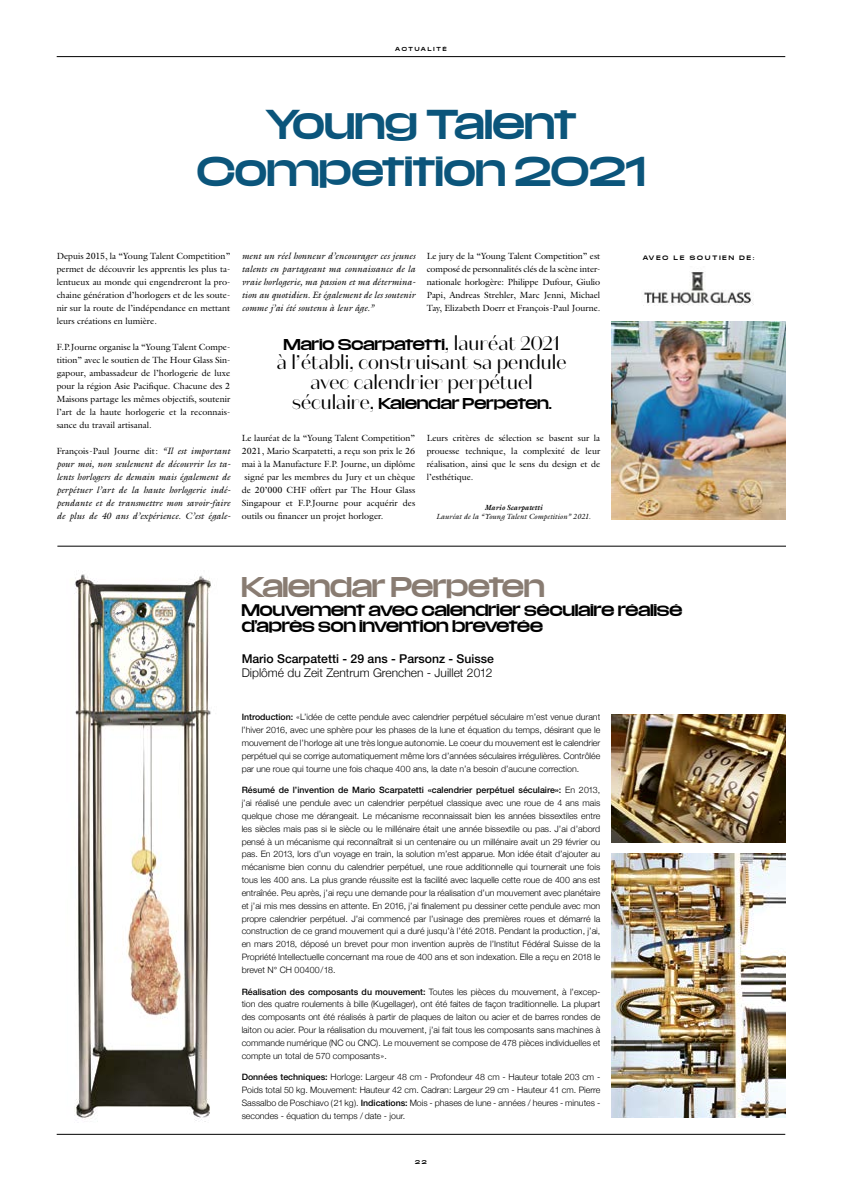
<style>
.page{position:relative;width:842px;height:1191px;background:#fff}
.page>*{position:absolute;margin:0;border:0;box-sizing:border-box;transform-origin:0 0}
.t1{font:35.8px/47px "Media Sans Extended";letter-spacing:.01em;color:#0b557b;text-align:center}
.t2{font:24.5px "Media Sans Extended";color:#897c72}
.t3{font:19.7px/19.7px "Domaine Sans Display";color:#000;text-align:center}
.t4{font:14.5px/15.4px "Media Sans Extended";letter-spacing:.015em;color:#000}
.t5{font:13.5px "Media Sans Extended";letter-spacing:.015em;color:#000}
.t6{font:500 12.2px "Helvetica Neue";color:#000}
.t7{font:300 12px "Helvetica Neue";color:#000}
.t8{font:italic 9.2px/13px "Galliard";color:#000;text-align:justify}
.t9{font:9px/13px "Galliard";color:#000;text-align:justify}
.t10{font:300 8.8px/12.8px "Helvetica Neue";color:#000;text-align:justify}
.t11{font:italic 7.5px "Galliard";color:#000}
.t12{font:italic 700 7.5px "Galliard";color:#000}
.t13{font:5.5px "Media Sans Extended";letter-spacing:.38em;color:#000}
.t14{font:5px "Media Sans Extended";letter-spacing:.38em;color:#000}
.t15{font:4.8px "Media Sans Extended";color:#000}
.s1{font-style:italic;font-size:9.2px}
.s2{font-family:"Domaine Sans Display";font-size:19.7px}
.s3{font-weight:500}
</style>
<div class="page">
<img style="left:56px;top:574px;width:174px;height:560px">
<hr style="left:57px;top:56px;width:728px;height:1px;background:#000">
<img style="left:612px;top:714px;width:173px;height:128px">
<hr style="left:57px;top:546px;width:729px;height:1px;background:#000">
<hr style="left:57px;top:1134px;width:728px;height:1px;background:#000">
<img style="left:612px;top:321px;width:173px;height:198px">
<img style="left:612px;top:853px;width:173px;height:264px">
<img style="left:643px;top:272px;width:110px;height:34px">
<p class="t14" style="left:395px;top:46px;width:53px">ACTUALITÉ</p>
<h1 class="t1" style="left:197px;top:99px;width:449px">Young Talent<br>Competition 2021</h1>
<p class="t9" style="left:57px;top:249px;width:175px">Depuis 2015, la “Young Talent Competition” permet de découvrir les apprentis les plus ta&shy;lentueux au monde qui engendreront la pro&shy;chaine génération d’horlogers et de les soute&shy;nir sur la route de l’indépendance en mettant leurs créations en lumière.</p>
<p class="t9" style="left:57px;top:340px;width:175px">F.P.Journe organise la “Young Talent Compe&shy;tition” avec le soutien de The Hour Glass Sin&shy;gapour, ambassadeur de l’horlogerie de luxe pour la région Asie Pacifique. Chacune des 2<br>Maisons partage les mêmes objectifs, soutenir l’art de la haute horlogerie et la reconnais&shy;sance du travail artisanal.</p>
<p class="t9" style="left:57px;top:444px;width:175px">François-Paul Journe dit: <span class="s1">“Il est important</span></p>
<p class="t8" style="left:57px;top:457px;width:175px">pour moi, non seulement de découvrir les ta&shy;lents horlogers de demain mais également de perpétuer l’art de la haute horlogerie indé&shy;pendante et de transmettre mon savoir-faire de plus de 40 ans d’expérience. C’est égale-</p>
<p class="t8" style="left:242px;top:249px;width:175px">ment un réel honneur d’encourager ces jeunes talents en partageant ma connaissance de la vraie horlogerie, ma passion et ma détermina&shy;tion au quotidien. Et également de les soutenir comme j’ai été soutenu à leur âge.”</p>
<p class="t9" style="left:427px;top:249px;width:175px">Le jury de la “Young Talent Competition” est composé de personnalités clés de la scène inter&shy;nationale horlogère: Philippe Dufour, Giulio Papi, Andreas Strehler, Marc Jenni, Michael Tay, Elizabeth Doerr et François-Paul Journe.</p>
<h3 class="t5" style="left:284px;top:336px;width:277px">Mario Scarpatetti<span class="s2">, lauréat 2021</span></h3>
<h3 class="t3" style="left:277px;top:352px;width:291px">à l’établi, construisant sa pendule avec calendrier perpétuel</h3>
<h3 class="t5" style="left:292px;top:395px;width:261px"><span class="s2">séculaire,</span> Kalendar Perpeten.</h3>
<p class="t9" style="left:242px;top:431px;width:175px">Le lauréat de la “Young Talent Competition”</p>
<p class="t9" style="left:242px;top:444px;width:175px">2021, Mario Scarpatetti, a reçu son prix le 26</p>
<p class="t9" style="left:242px;top:457px;width:175px">mai à la Manufacture F.P. Journe, un diplôme</p>
<p class="t9" style="left:245px;top:470px;width:172px">signé par les membres du Jury et un chèque</p>
<p class="t9" style="left:242px;top:483px;width:175px">de 20’000 CHF offert par The Hour Glass</p>
<p class="t9" style="left:242px;top:496px;width:175px">Singapour et F.P.Journe pour acquérir des</p>
<p class="t9" style="left:242px;top:509px;width:143px">outils ou financer un projet horloger.</p>
<p class="t9" style="left:427px;top:431px;width:175px">Leurs critères de sélection se basent sur la prouesse technique, la complexité de leur réalisation, ainsi que le sens du design et de l’esthétique.</p>
<p class="t12" style="left:484px;top:502px;width:60px">Mario Scarpatetti</p>
<p class="t11" style="left:436px;top:512px;width:156px">Lauréat de la “Young Talent Competition” 2021.</p>
<p class="t13" style="left:643px;top:254px;width:113px">AVEC LE SOUTIEN DE:</p>
<h2 class="t2" style="left:242px;top:572px;width:304px">Kalendar Perpeten</h2>
<h3 class="t4" style="left:242px;top:602px;width:442px">Mouvement avec calendrier séculaire réalisé d’après son invention brevetée</h3>
<h3 class="t6" style="left:242px;top:651px;width:254px">Mario Scarpatetti - 29 ans - Parsonz - Suisse</h3>
<h3 class="t7" style="left:242px;top:662px;width:252px">Diplômé du Zeit Zentrum Grenchen - Juillet 2012</h3>
<p class="t10" style="left:242px;top:710px;width:360px"><span class="s3">Introduction:</span> «L’idée de cette pendule avec calendrier perpétuel séculaire m’est venue durant l’hiver 2016, avec une sphère pour les phases de la lune et équation du temps, désirant que le mouvement de l’horloge ait une très longue autonomie. Le coeur du mouvement est le calendrier perpétuel qui se corrige automatiquement même lors d’années séculaires irrégulières. Contrôlée par une roue qui tourne une fois chaque 400 ans, la date n’a besoin d’aucune correction.</p>
<p class="t10" style="left:242px;top:783px;width:360px"><span class="s3">Résumé de l’invention de Mario Scarpatetti «calendrier perpétuel séculaire»:</span> En 2013, j’ai réalisé une pendule avec un calendrier perpétuel classique avec une roue de 4 ans mais quelque chose me dérangeait. Le mécanisme reconnaissait bien les années bissextiles entre les siècles mais pas si le siècle ou le millénaire était une année bissextile ou pas. J’ai d’abord pensé à un mécanisme qui reconnaîtrait si un centenaire ou un millénaire avait un 29 février ou pas. En 2013, lors d’un voyage en train, la solution m’est apparue. Mon idée était d’ajouter au mécanisme bien connu du calendrier perpétuel, une roue additionnelle qui tournerait une fois tous les 400 ans. La plus grande réussite est la facilité avec laquelle cette roue de 400 ans est entraînée. Peu après, j’ai reçu une demande pour la réalisation d’un mouvement avec planétaire et j’ai mis mes dessins en attente. En 2016, j’ai finalement pu dessiner cette pendule avec mon propre calendrier perpétuel. J’ai commencé par l’usinage des premières roues et démarré la construction de ce grand mouvement qui a duré jusqu’à l’été 2018. Pendant la production, j’ai, en mars 2018, déposé un brevet pour mon invention auprès de l’Institut Fédéral Suisse de la Propriété Intellectuelle concernant ma roue de 400 ans et son indexation. Elle a reçu en 2018 le brevet N° CH 00400/18.</p>
<p class="t10" style="left:242px;top:984px;width:360px"><span class="s3">Réalisation des composants du mouvement:</span> Toutes les pièces du mouvement, à l’excep&shy;tion des quatre roulements à bille (Kugellager), ont été faites de façon traditionnelle. La plupart des composants ont été réalisés à partir de plaques de laiton ou acier et de barres rondes de laiton ou acier. Pour la réalisation du mouvement, j’ai fait tous les composants sans machines à commande numérique (NC ou CNC). Le mouvement se compose de 478 pièces individuelles et compte un total de 570 composants».</p>
<p class="t10" style="left:242px;top:1070px;width:360px"><span class="s3">Données techniques:</span> Horloge: Largeur 48 cm - Profondeur 48 cm - Hauteur totale 203 cm - Poids total 50 kg. Mouvement: Hauteur 42 cm. Cadran: Largeur 29 cm - Hauteur 41 cm. Pierre Sassalbo de Poschiavo (21 kg). <span class="s3">Indications:</span> Mois - phases de lune - années / heures - minutes - secondes - équation du temps / date - jour.</p>
<p class="t15" style="left:415px;top:1159px;width:13px">2 2</p>
</div>
